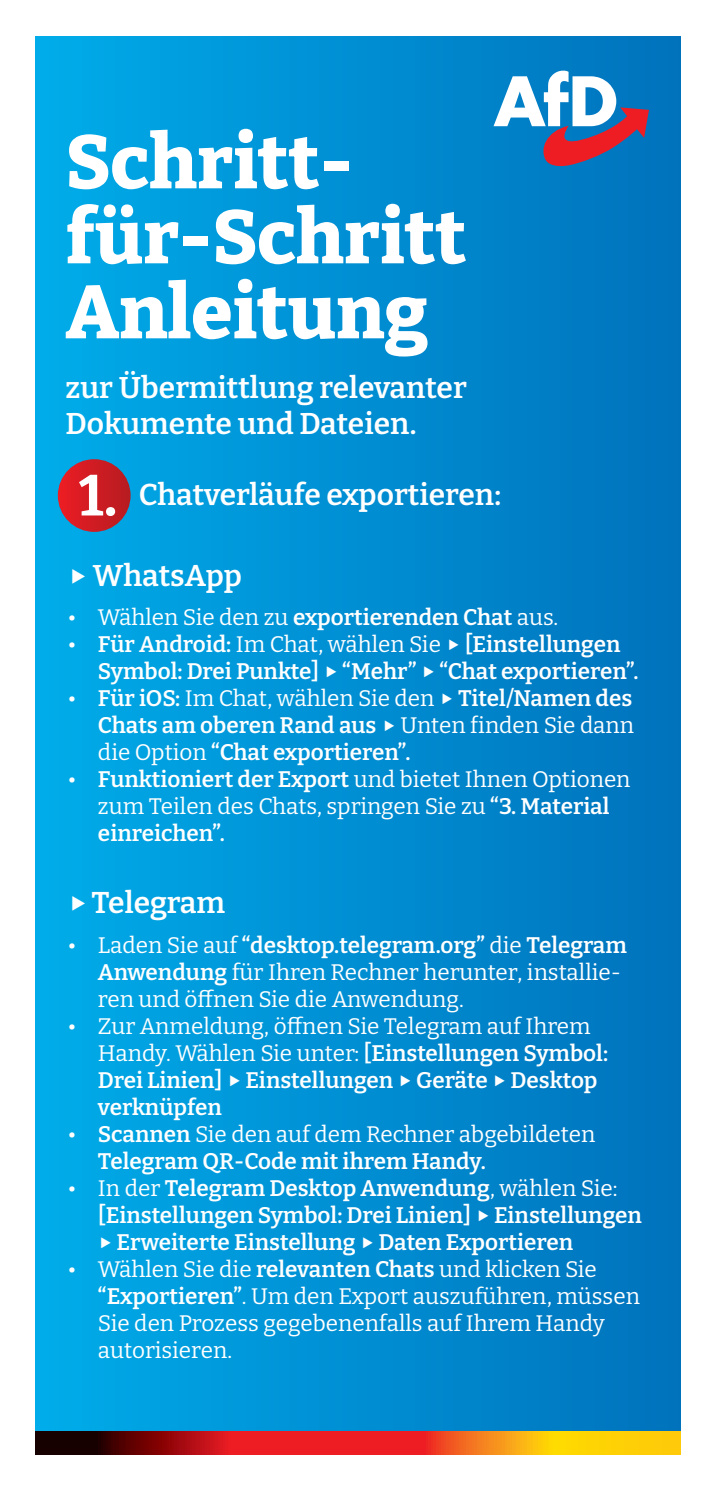
<style>
.page{position:relative;width:722px;height:1499px;background:#fff}
.page>*{position:absolute;margin:0;border:0;box-sizing:border-box;transform-origin:0 0}
.t1{font:800 75px/75px "Bitter";color:#fff}
.t2{font:700 57.5px "Bitter";color:#fff}
.t3{font:600 30px/36px "Bitter";color:#fff}
.t4{font:600 22.5px/27px "Bitter";color:#fff}
.t5{font:22.5px/27px "Bitter";color:#fff}
.s1{font-weight:600}
.s2{font-weight:400}
</style>
<div class="page">
<div style="left:36px;top:37px;width:644px;height:1406px;background:linear-gradient(to right,#00ace9,#0072bc)"></div>
<div style="left:58px;top:459px;width:72px;height:73px;background:linear-gradient(to right,#ec1d24,#b61c22);border-radius:36px"></div>
<svg style="left:493px;top:71px;width:155px;height:96px"></svg>
<svg style="left:36px;top:1431px;width:644px;height:23px;background:#c94e13"></svg>
<h1 class="t1" style="left:66px;top:118px;width:402px">Schritt&shy;für-Schritt<br>Anleitung</h1>
<h3 class="t3" style="left:66px;top:367px;width:402px">zur Übermittlung relevanter<br>Dokumente und Dateien.</h3>
<h2 class="t2" style="left:79px;top:449px;width:40px">1.</h2>
<h3 class="t3" style="left:139px;top:474px;width:364px">Chatverläufe exportieren:</h3>
<h3 class="t3" style="left:68px;top:555px;width:175px">▶ WhatsApp</h3>
<p class="t5" style="left:68px;top:603px;width:491px">• Wählen Sie den zu <span class="s1">exportierenden Chat</span> aus.</p>
<p class="t4" style="left:98px;top:629px;width:542px;text-indent:-30px"><span class="s2">•</span> Für Android: <span class="s2">Im Chat, wählen Sie ▶</span> [Einstellungen<br>Symbol: Drei Punkte] ▶ “Mehr” ▶ “Chat exportieren”.</p>
<p class="t4" style="left:98px;top:683px;width:537px;text-align:justify;text-indent:-30px"><span class="s2">•</span> Für iOS: <span class="s2">Im Chat, wählen Sie den ▶</span> Titel/Namen des Chats am oberen Rand aus <span class="s2">▶ Unten finden Sie dann die Option</span> “Chat exportieren”.</p>
<p class="t5" style="left:98px;top:765px;width:534px;text-indent:-30px">• <span class="s1">Funktioniert der Export</span> und bietet Ihnen Optionen zum Teilen des Chats, springen Sie zu <span class="s1">“3. Material einreichen”.</span></p>
<h3 class="t3" style="left:68px;top:882px;width:159px">▶Telegram</h3>
<p class="t5" style="left:98px;top:931px;width:530px;text-indent:-30px">• Laden Sie auf <span class="s1">“desktop.telegram.org”</span> die <span class="s1">Telegram<br>Anwendung</span> für Ihren Rechner herunter, installie&shy;ren und öffnen Sie die Anwendung.</p>
<p class="t4" style="left:98px;top:1012px;width:511px;text-indent:-30px"><span class="s2">• Zur Anmeldung, öffnen Sie Telegram auf Ihrem Handy. Wählen Sie unter:</span> [Einstellungen Symbol:<br>Drei Linien] ▶ Einstellungen ▶ Geräte ▶ Desktop verknüpfen</p>
<p class="t4" style="left:98px;top:1120px;width:498px;text-indent:-30px"><span class="s2">•</span> Scannen <span class="s2">Sie den auf dem Rechner abgebildeten<br></span>Telegram QR-Code mit ihrem Handy.</p>
<p class="t4" style="left:98px;top:1174px;width:545px;text-indent:-30px"><span class="s2">• In der</span> Telegram Desktop Anwendung<span class="s2">, wählen Sie: </span>[Einstellungen Symbol: Drei Linien] ▶ Einstellungen ▶ Erweiterte Einstellung ▶ Daten Exportieren</p>
<p class="t5" style="left:98px;top:1255px;width:543px;text-indent:-30px">• Wählen Sie die <span class="s1">relevanten Chats</span> und klicken Sie <span class="s1">“Exportieren”</span>. Um den Export auszuführen, müssen Sie den Prozess gegebenenfalls auf Ihrem Handy autorisieren.</p>
</div>
